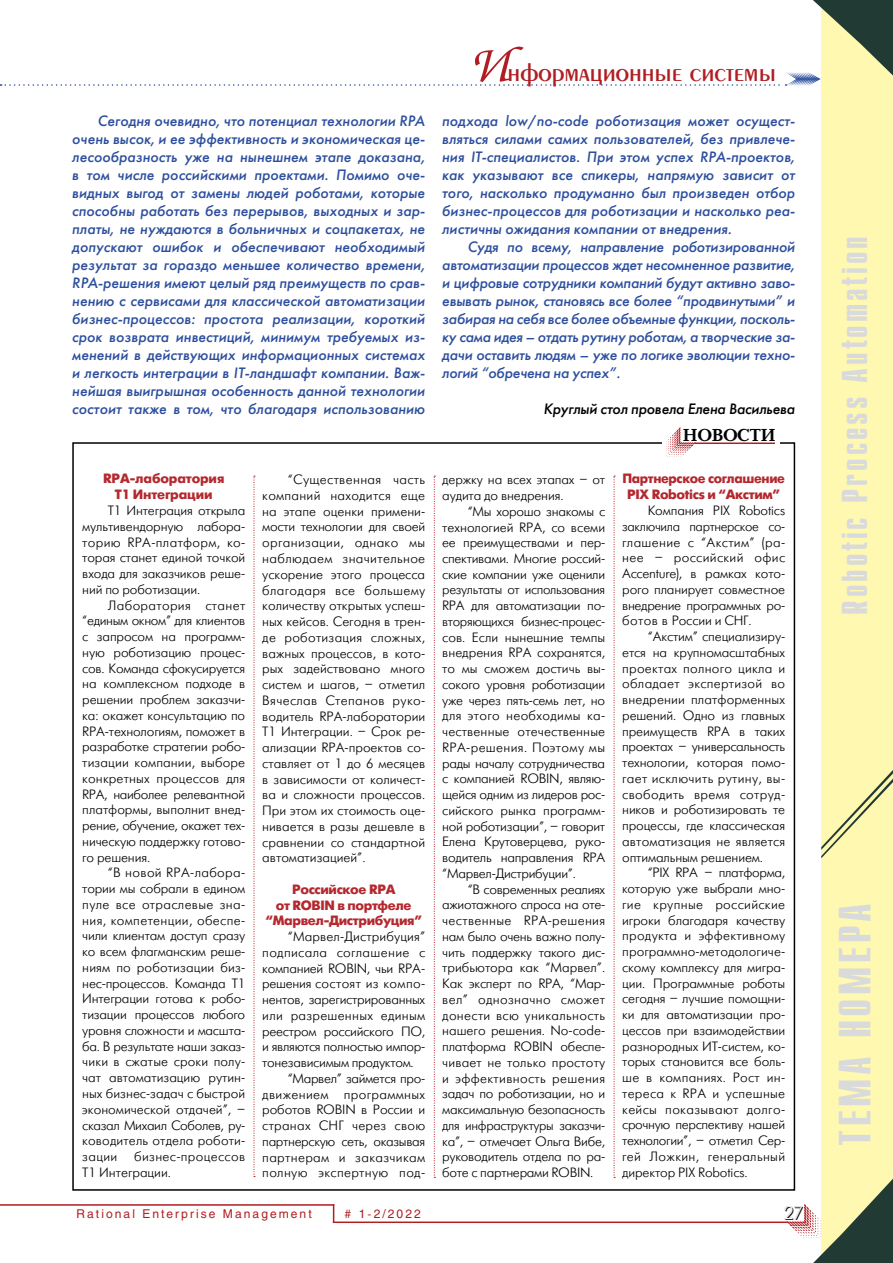
<style>
.page{position:relative;width:893px;height:1263px;background:#fff}
.page>*{position:absolute;margin:0;border:0;box-sizing:border-box;transform-origin:0 0}
.t1{font:700 45px "Compact C";letter-spacing:.08em;color:#d9dadb}
.t2{font:700 36px "Compact C";letter-spacing:.08em;color:#d9dadb}
.t3{font:27px "Penta Demi";color:#b01e23}
.t4{font:700 18px "Baltica C";color:#000}
.t5{font:18px "Futuris Shadow C";color:#000}
.t6{font:italic 15px/18px "Futuris C";letter-spacing:.005em;color:#2d4f9e;text-align:justify}
.t7{font:italic 15px "Futuris C";letter-spacing:-.01em;color:#000}
.t8{font:13.5px/15.8px "Futuris Light C";letter-spacing:-.01em;color:#000;text-align:justify}
.t9{font:700 13.5px/15.8px "Futuris C";letter-spacing:-.025em;color:#b4282e;text-align:center}
.t10{font:13.5px "Futuris Light C";letter-spacing:.025em;color:#000}
.t11{font:13.5px "Futuris Light C";letter-spacing:.02em;color:#000}
.t12{font:13.5px "Futuris Light C";letter-spacing:.01em;color:#000}
.t13{font:12px "Helios";letter-spacing:.17em;color:#b01e23}
.s1{font-family:"Zapf Chancery C";font-size:54px}
</style>
<div class="page">
<hr style="left:0;top:1204px;width:334px;height:2px;background:#b01e23">
<svg style="left:333px;top:1206px;width:1px;height:15px"></svg>
<hr style="left:333px;top:1221px;width:455px;height:2px;background:#b01e23">
<div style="left:821px;top:0;width:72px;height:1263px;background:#fff8b0"></div>
<svg style="left:821px;top:770px;width:72px;height:88px"></svg>
<svg style="left:0;top:0;width:893px;height:86px"></svg>
<svg style="left:787px;top:1178px;width:106px;height:85px"></svg>
<svg style="left:666px;top:427px;width:29px;height:30px"></svg>
<hr style="left:695px;top:442px;width:80px;height:2px;background:#b01e23">
<svg style="left:613px;top:476px;width:2px;height:702px"></svg>
<svg style="left:434px;top:476px;width:1px;height:702px"></svg>
<svg style="left:253px;top:476px;width:2px;height:701px"></svg>
<h3 class="t3" style="left:469px;top:59px;width:309px"><span class="s1">И</span>нформационные системы</h3>
<p class="t6" style="left:72px;top:112px;width:354px;text-indent:26px">Сегодня очевидно, что потенциал технологии RPA очень высок, и ее эффективность и экономическая це&shy;лесообразность уже на нынешнем этапе доказана, в том числе российскими проектами. Помимо оче&shy;видных выгод от замены людей роботами, которые способны работать без перерывов, выходных и зар&shy;платы, не нуждаются в больничных и соцпакетах, не допускают ошибок и обеспечивают необходимый результат за гораздо меньшее количество времени, RPA-решения имеют целый ряд преимуществ по срав&shy;нению с сервисами для классической автоматизации бизнес-процессов: простота реализации, короткий срок возврата инвестиций, минимум требуемых из&shy;менений в действующих информационных системах и легкость интеграции в IT-ландшафт компании. Важ&shy;нейшая выигрышная особенность данной технологии состоит также в том, что благодаря использованию</p>
<p class="t6" style="left:442px;top:112px;width:354px">подхода low/no-code роботизация может осущест&shy;вляться силами самих пользователей, без привлече&shy;ния IT-специалистов. При этом успех RPA-проектов, как указывают все спикеры, напрямую зависит от того, насколько продуманно был произведен отбор бизнес-процессов для роботизации и насколько реа&shy;листичны ожидания компании от внедрения.</p>
<p class="t6" style="left:442px;top:238px;width:354px;text-indent:26px">Судя по всему, направление роботизированной автоматизации процессов ждет несомненное развитие, и цифровые сотрудники компаний будут активно заво&shy;евывать рынок, становясь все более “продвинутыми” и забирая на себя все более объемные функции, посколь&shy;ку сама идея – отдать рутину роботам, а творческие за&shy;дачи оставить людям – уже по логике эволюции техно&shy;логий “обречена на успех”.</p>
<p class="t7" style="left:544px;top:400px;width:253px">Круглый стол провела Елена Васильева</p>
<p class="t9" style="left:103px;top:471px;width:123px">RPA-лаборатория<br>Т1 Интеграции</p>
<p class="t8" style="left:82px;top:503px;width:164px;text-indent:26px">Т1 Интеграция открыла мультивендорную лабора&shy;торию RPA-платформ, ко&shy;торая станет единой точкой входа для заказчиков реше&shy;ний по роботизации.</p>
<p class="t8" style="left:82px;top:597px;width:164px;text-indent:26px">Лаборатория станет “единым окном” для клиентов с запросом на программ&shy;ную роботизацию процес&shy;сов. Команда сфокусируется на комплексном подходе в решении проблем заказчи&shy;ка: окажет консультацию по RPA-технологиям, поможет в разработке стратегии робо&shy;тизации компании, выборе конкретных процессов для RPA, наиболее релевантной платформы, выполнит внед&shy;рение, обучение, окажет тех&shy;ническую поддержку готово&shy;го решения.</p>
<p class="t8" style="left:82px;top:865px;width:164px;text-indent:26px">“В новой RPA-лабора&shy;тории мы собрали в едином пуле все отраслевые зна&shy;ния, компетенции, обеспе&shy;чили клиентам доступ сразу ко всем флагманским реше&shy;ниям по роботизации биз&shy;нес-процессов. Команда Т1<br>Интеграции готова к робо&shy;тизации процессов любого уровня сложности и масшта&shy;ба. В результате наши заказ&shy;чики в сжатые сроки полу&shy;чат автоматизацию рутин&shy;ных бизнес-задач с быстрой экономической отдачей”, – сказал Михаил Соболев, ру&shy;ководитель отдела роботи&shy;зации бизнес-процессов Т1 Интеграции.</p>
<p class="t8" style="left:262px;top:472px;width:164px;text-indent:26px">“Существенная часть компаний находится еще на этапе оценки примени&shy;мости технологии для своей организации, однако мы наблюдаем значительное ускорение этого процесса благодаря все большему количеству открытых успеш&shy;ных кейсов. Сегодня в трен&shy;де роботизация сложных, важных процессов, в кото&shy;рых задействовано много систем и шагов, – отметил Вячеслав Степанов руко&shy;водитель RPA-лаборатории Т1 Интеграции. – Срок ре&shy;ализации RPA-проектов со&shy;ставляет от 1 до 6 месяцев в зависимости от количест&shy;ва и сложности процессов.<br>При этом их стоимость оце&shy;нивается в разы дешевле в сравнении со стандартной автоматизацией”.</p>
<p class="t9" style="left:265px;top:882px;width:158px">Российское RPA<br>от ROBIN в портфеле “Марвел-Дистрибуция”</p>
<p class="t12" style="left:288px;top:930px;width:139px">“Марвел-Дистрибуция”</p>
<p class="t10" style="left:262px;top:945px;width:164px">подписала соглашение с</p>
<p class="t8" style="left:262px;top:960px;width:164px">компанией ROBIN, чьи RPA-</p>
<p class="t10" style="left:262px;top:977px;width:164px">решения состоят из компо-</p>
<p class="t8" style="left:262px;top:992px;width:164px">нентов, зарегистрированных</p>
<p class="t11" style="left:262px;top:1008px;width:164px">или разрешенных единым</p>
<p class="t8" style="left:262px;top:1023px;width:164px">реестром российского ПО,</p>
<p class="t8" style="left:262px;top:1039px;width:164px">и являются полностью импор-</p>
<p class="t8" style="left:262px;top:1055px;width:153px">тонезависимым продуктом.</p>
<p class="t8" style="left:288px;top:1071px;width:139px">“Марвел” займется про-</p>
<p class="t10" style="left:262px;top:1087px;width:164px">движением программных</p>
<p class="t8" style="left:262px;top:1102px;width:164px">роботов ROBIN в России и</p>
<p class="t11" style="left:262px;top:1119px;width:164px">странах СНГ через свою</p>
<p class="t8" style="left:262px;top:1134px;width:164px">партнерскую сеть, оказывая</p>
<p class="t10" style="left:262px;top:1150px;width:164px">партнерам и заказчикам</p>
<p class="t10" style="left:262px;top:1166px;width:164px">полную экспертную под-</p>
<p class="t13" style="left:77px;top:1207px;width:237px">Rational Enterprise Management</p>
<p class="t13" style="left:345px;top:1207px;width:78px"># 1-2/2022</p>
<p class="t8" style="left:442px;top:472px;width:164px">держку на всех этапах – от аудита до внедрения.</p>
<p class="t8" style="left:442px;top:504px;width:164px;text-indent:26px">“Мы хорошо знакомы с технологией RPA, со всеми ее преимуществами и пер&shy;спективами. Многие россий&shy;ские компании уже оценили результаты от использования RPA для автоматизации по&shy;вторяющихся бизнес-процес&shy;сов. Если нынешние темпы внедрения RPA сохранятся, то мы сможем достичь вы&shy;сокого уровня роботизации уже через пять-семь лет, но для этого необходимы ка&shy;чественные отечественные RPA-решения. Поэтому мы рады началу сотрудничества с компанией ROBIN, являю&shy;щейся одним из лидеров рос&shy;сийского рынка программ&shy;ной роботизации”, – говорит Елена Крутоверцева, руко&shy;водитель направления RPA “Марвел-Дистрибуции”.</p>
<p class="t8" style="left:442px;top:881px;width:164px;text-indent:26px">“В современных реалиях ажиотажного спроса на оте&shy;чественные RPA-решения нам было очень важно полу&shy;чить поддержку такого дис&shy;трибьютора как “Марвел”.<br>Как эксперт по RPA, “Мар&shy;вел” однозначно сможет донести всю уникальность нашего решения. No-code&shy;платформа ROBIN обеспе&shy;чивает не только простоту и эффективность решения задач по роботизации, но и максимальную безопасность для инфраструктуры заказчи&shy;ка”, – отмечает Ольга Вибе, руководитель отдела по ра&shy;боте с партнерами ROBIN.</p>
<h3 class="t4" style="left:683px;top:425px;width:94px">НОВОСТИ</h3>
<p class="t9" style="left:622px;top:471px;width:164px">Партнерское соглашение<br>PIX Robotics и “Акстим”</p>
<p class="t8" style="left:622px;top:503px;width:164px;text-indent:26px">Компания PIX Robotics заключила партнерское со&shy;глашение с “Акстим” (ра&shy;нее – российский офис Accenture), в рамках кото&shy;рого планирует совместное внедрение программных ро&shy;ботов в России и СНГ.</p>
<p class="t8" style="left:622px;top:629px;width:164px;text-indent:26px">“Акстим” специализиру&shy;ется на крупномасштабных проектах полного цикла и обладает экспертизой во внедрении платформенных решений. Одно из главных преимуществ RPA в таких проектах – универсальность технологии, которая помо&shy;гает исключить рутину, вы&shy;свободить время сотруд&shy;ников и роботизировать те процессы, где классическая автоматизация не является оптимальным решением.</p>
<p class="t8" style="left:622px;top:865px;width:165px;text-indent:26px">“PIX RPA – платформа, которую уже выбрали мно&shy;гие крупные российские игроки благодаря качеству продукта и эффективному программно-методологиче&shy;скому комплексу для мигра&shy;ции. Программные роботы сегодня – лучшие помощни&shy;ки для автоматизации про&shy;цессов при взаимодействии разнородных ИТ-систем, ко&shy;торых становится все боль&shy;ше в компаниях. Рост ин&shy;тереса к RPA и успешные кейсы показывают долго&shy;срочную перспективу нашей технологии”, – отметил Сер&shy;гей Ложкин, генеральный директор PIX Robotics.</p>
<h3 class="t5" style="left:784px;top:1204px;width:21px">27</h3>
<h2 class="t2" style="left:837px;top:615px;width:380px;rotate:-90deg">Robotic Process Automation</h2>
<h1 class="t1" style="left:833px;top:1145px;width:244px;rotate:-90deg">ТЕМА НОМЕРА</h1>
</div>
